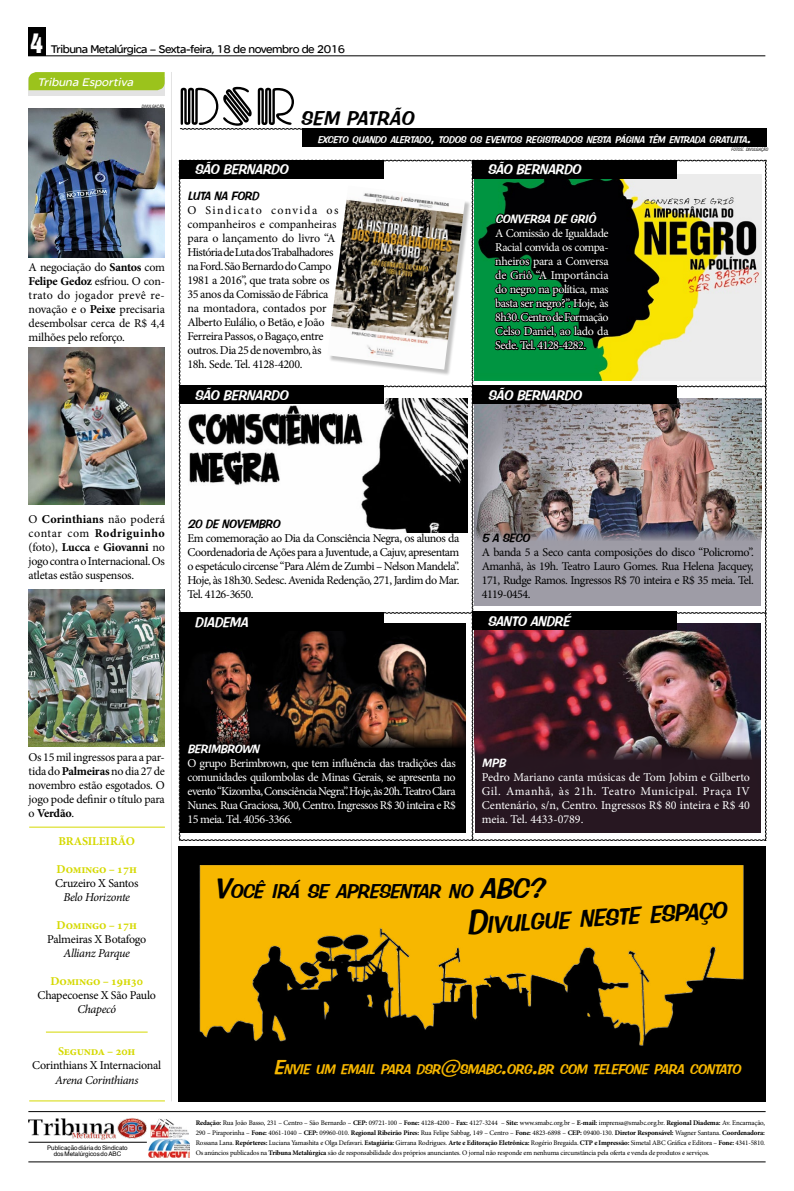
<style>
.page{position:relative;width:794px;height:1191px;background:#fff}
.page>*{position:absolute;margin:0;border:0;box-sizing:border-box;transform-origin:0 0}
.t1{font:55px "Piccadilly D";color:#000}
.t2{font:italic 23.8px "Impress BT";color:#000}
.t3{font:italic 19.9px "Impress BT";color:#000}
.t4{font:italic 19.8px "Impress BT";color:#000}
.t5{font:italic 14px "Impress BT";letter-spacing:.07em;color:#fff}
.t6{font:italic 14px "Impress BT";color:#f7b700}
.t7{font:12px/14px "Minion Pro";letter-spacing:-.03em;color:#000;text-align:justify}
.t8{font:12px/14px "Minion Pro";letter-spacing:-.035em;color:#fff;text-align:justify}
.t9{font:700 12px "Minion Pro";letter-spacing:-.02em;color:#d5d900}
.t10{font:12px "SE Optimist Semi";letter-spacing:-.04em;color:#000}
.t11{font:italic 12px "Minion Pro";letter-spacing:-.03em;color:#000}
.t12{font:italic 12px "Impress BT";letter-spacing:.06em;color:#000}
.t13{font:italic 12px "Impress BT";letter-spacing:.03em;color:#fff}
.t14{font:italic 12px "SE Optimist Semi";color:#fff}
.t15{font:italic 9.8px "Impress BT";color:#fff}
.t16{font:7px/10px "Minion Pro";letter-spacing:-.02em;color:#000;text-align:justify}
.t17{font:6.2px/6.2px "Helvetica";color:#000;text-align:center}
.t18{font:italic condensed 4.4px "Swiss 721 BT";color:#000}
.s1{font-family:"Helvetica Inserat";font-size:25px;color:#fff}
.s2{font-weight:700}
.s3{font-size:14px}
.s4{font-size:6.2px}
.s5{font-size:28.4px}
.s6{font-size:34px}
.s7{font-size:20px}
</style>
<div class="page">
<svg style="left:29px;top:90px;width:136px;height:6px"></svg>
<svg style="left:29px;top:72px;width:136px;height:18px;background:#9cc31f"></svg>
<img style="left:28px;top:108px;width:136px;height:149px">
<img style="left:28px;top:347px;width:136px;height:157px">
<img style="left:28px;top:589px;width:136px;height:157px">
<hr style="left:29px;top:826px;width:136px;height:1px;background:#d5d900">
<hr style="left:46px;top:1031px;width:102px;height:1px;background:#d5d900">
<hr style="left:29px;top:1100px;width:136px;height:1px;background:#d5d900">
<div style="left:28px;top:27px;width:17px;height:29px;background:#000"></div>
<hr style="left:28px;top:55px;width:737px;height:1px;background:#000">
<img style="left:29px;top:1118px;width:118px;height:22px">
<hr style="left:28px;top:1111px;width:737px;height:1px;background:#000">
<img style="left:148px;top:1138px;width:41px;height:19px">
<hr style="left:28px;top:1161px;width:737px;height:1px;background:#000">
<hr style="left:29px;top:1141px;width:118px;height:1px;background:#000">
<img style="left:151px;top:1118px;width:37px;height:19px">
<hr style="left:171px;top:72px;width:1px;height:1029px;background:#e3e3e3">
<div style="left:302px;top:129px;width:464px;height:18px;background:#000"></div>
<svg style="left:180px;top:128px;width:586px;height:2px"></svg>
<img style="left:178px;top:847px;width:587px;height:254px">
<img style="left:179px;top:159px;width:587px;height:682px">
<div style="left:329px;top:187px;width:143px;height:189px;background:#000;opacity:.24"></div>
<img style="left:327px;top:185px;width:138px;height:184px">
<p class="t10" style="left:30px;top:42px;width:316px"><span class="s1">4</span> Tribuna Metalúrgica – Sexta-feira, 18 de novembro de 2016</p>
<p class="t14" style="left:37px;top:75px;width:100px">Tribuna Esportiva</p>
<p class="t18" style="left:142px;top:103px;width:24px">DIVULGAÇÃO</p>
<p class="t7" style="left:29px;top:260px;width:138px">A negociação do <span class="s2">Santos</span> com <span class="s2">Felipe Gedoz</span> esfriou. O con&shy;trato do jogador prevê re&shy;novação e o <span class="s2">Peixe</span> precisaria desembolsar cerca de R$ 4,4 milhões pelo reforço.</p>
<h1 class="t1" style="left:178px;top:78px;width:118px">DSR</h1>
<h3 class="t4" style="left:300px;top:106px;width:112px">SE M PATRÃO</h3>
<p class="t15" style="left:317px;top:134px;width:439px">EXCETO QUANDO ALERTADO<span class="s3">,</span>TODOS OS EVENTOS REGISTRADOS NESTA PÁGINA TÊM ENTRADA GRATUITA<span class="s3">.</span></p>
<p class="t5" style="left:194px;top:161px;width:93px">SÃO BERNARDO</p>
<p class="t5" style="left:487px;top:161px;width:93px">SÃO BERNARDO</p>
<p class="t12" style="left:187px;top:188px;width:76px">LUTANAFORD</p>
<p class="t7" style="left:187px;top:203px;width:152px;text-align:left">O Sindicato convida os companheiros e companheiras para o lançamento do livro “A<br>História de Luta dos Trabalhadores na Ford. São Bernardo do Campo<br>1981 a 2016”, que trata sobre os<br>35 anos da Comissão de Fábrica na montadora, contados por<br>Alberto Eulálio, o Betão, e João<br>Ferreira Passos, o Bagaço, entre outros. Dia 25 de novembro, às<br>18h. Sede. Tel. 4128-4200.</p>
<p class="t5" style="left:194px;top:387px;width:93px">SÃO BERNARDO</p>
<p class="t5" style="left:488px;top:387px;width:93px">SÃO BERNARDO</p>
<p class="t13" style="left:495px;top:212px;width:105px">CONVERSADE GRIÔ</p>
<p class="t8" style="left:495px;top:226px;width:115px">A Comissão de Igualdade Racial convida os compa&shy;nheiros para a Conversa de Griô “A Importância do negro na política, mas basta ser negro?”. Hoje, às 8h30. Centro de Formação Celso Daniel, ao lado da Sede. Tel. 4128-4282.</p>
<p class="t18" style="left:731px;top:147px;width:38px">FOTOS<span class="s4">:</span> DIVULGAÇÃO</p>
<p class="t7" style="left:29px;top:512px;width:138px">O <span class="s2">Corinthians</span> não poderá contar com <span class="s2">Rodriguinho </span>(foto), <span class="s2">Lucca</span> e <span class="s2">Giovanni</span> no jogo contra o Internacional. Os atletas estão suspensos.</p>
<p class="t12" style="left:187px;top:517px;width:93px">20 DE NOVEMBRO</p>
<p class="t7" style="left:187px;top:531px;width:273px">Em comemoração ao Dia da Consciência Negra, os alunos da Coordenadoria de Ações para a Juventude, a Cajuv, apresentam o espetáculo circense “Para Além de Zumbi – Nelson Mandela”.<br>Hoje, às 18h30. Sedesc. Avenida Redenção, 271, Jardim do Mar.<br>Tel. 4126-3650.</p>
<p class="t12" style="left:482px;top:531px;width:48px">5 ASECO</p>
<p class="t7" style="left:482px;top:545px;width:273px">A banda 5 a Seco canta composições do disco “Policromo”.<br>Amanhã, às 19h. Teatro Lauro Gomes. Rua Helena Jacquey, 171, Rudge Ramos. Ingressos R$ 70 inteira e R$ 35 meia. Tel.<br>4119-0454.</p>
<p class="t5" style="left:194px;top:613px;width:59px">DIADEMA</p>
<p class="t5" style="left:487px;top:612px;width:88px">SANTO AN DRÉ</p>
<p class="t7" style="left:29px;top:750px;width:138px">Os 15 mil ingressos para a par&shy;tida do <span class="s2">Palmeiras</span> no dia 27 de novembro estão esgotados. O jogo pode definir o título para o <span class="s2">Verdão</span>.</p>
<p class="t9" style="left:58px;top:833px;width:76px">Brasileirão</p>
<p class="t9" style="left:57px;top:861px;width:82px">Domingo – 17h</p>
<p class="t7" style="left:55px;top:876px;width:85px">Cruzeiro X Santos</p>
<p class="t11" style="left:63px;top:889px;width:68px">Belo Horizonte</p>
<p class="t9" style="left:57px;top:917px;width:82px">Domingo – 17h</p>
<p class="t7" style="left:47px;top:932px;width:101px">Palmeiras X Botafogo</p>
<p class="t11" style="left:64px;top:945px;width:68px">Allianz Parque</p>
<p class="t9" style="left:50px;top:973px;width:94px">Domingo – 19h30</p>
<p class="t7" style="left:38px;top:988px;width:120px">Chapecoense X São Paulo</p>
<p class="t11" style="left:77px;top:1001px;width:40px">Chapecó</p>
<p class="t9" style="left:58px;top:1043px;width:79px">Segunda – 20h</p>
<p class="t7" style="left:32px;top:1058px;width:131px">Corinthians X Internacional</p>
<p class="t11" style="left:55px;top:1071px;width:85px">Arena Corinthians</p>
<p class="t17" style="left:47px;top:1144px;width:82px">Publicação diária do Sindicato dos Metalúrgicos do ABC</p>
<p class="t13" style="left:187px;top:742px;width:72px">BERIMBROWN</p>
<p class="t8" style="left:187px;top:756px;width:270px">O grupo Berimbrown, que tem influência das tradições das comunidades quilombolas de Minas Gerais, se apresenta no evento “Kizomba, Consciência Negra”. Hoje, às 20h. Teatro Clara Nunes. Rua Graciosa, 300, Centro. Ingressos R$ 30 inteira e R$ 15 meia. Tel. 4056-3366.</p>
<p class="t13" style="left:482px;top:756px;width:28px">MPB</p>
<p class="t8" style="left:482px;top:770px;width:270px">Pedro Mariano canta músicas de Tom Jobim e Gilberto Gil. Amanhã, às 21h. Teatro Municipal. Praça IV Centenário, s/n, Centro. Ingressos R$ 80 inteira e R$ 40 meia. Tel. 4433-0789.</p>
<h3 class="t3" style="left:214px;top:879px;width:340px"><span class="s5">V</span>OCÊ IRÁ SE APRESENTAR NO <span class="s5">ABC?</span></h3>
<h2 class="t2" style="left:465px;top:912px;width:263px;rotate:-4deg"><span class="s6">D</span>IVULGUE NESTE ESPAÇO</h2>
<p class="t6" style="left:273px;top:1060px;width:472px"><span class="s7">E</span>NVIE UM EMAIL PARA DSR<span class="s7">@</span>SMABC<span class="s7">.</span>ORG<span class="s7">.</span>BR COM TELEFONE PARA CONTATO</p>
<p class="t16" style="left:196px;top:1117px;width:571px"><span class="s2">Redação:</span> Rua João Basso, 231 – Centro – São Bernardo – <span class="s2">CEP:</span> 09721-100 – <span class="s2">Fone:</span> 4128-4200 – <span class="s2">Fax:</span> 4127-3244 – <span class="s2">Site:</span> www.smabc.org.br – <span class="s2">E-mail:</span> imprensa@smabc.org.br. <span class="s2">Regional Diadema:</span> Av. Encarnação, 290 – Piraporinha – <span class="s2">Fone:</span> 4061-1040 – <span class="s2">CEP:</span> 09960-010. <span class="s2">Regional Ribeirão Pires:</span> Rua Felipe Sabbag, 149 – Centro – <span class="s2">Fone:</span> 4823-6898 – <span class="s2">CEP:</span> 09400-130. <span class="s2">Diretor Responsável:</span> Wagner Santana. <span class="s2">Coordenadora:<br></span>Rossana Lana. <span class="s2">Repórteres:</span> Luciana Yamashita e Olga Defavari. <span class="s2">Estagiária:</span> Girrana Rodrigues. <span class="s2">Arte e Editoração Eletrônica:</span> Rogério Bregaida. <span class="s2">CTP e Impressão:</span> Simetal ABC Gráfica e Editora – <span class="s2">Fone:</span> 4341-5810.<br>Os anúncios publicados na <span class="s2">Tribuna Metalúrgica</span> são de responsabilidade dos próprios anunciantes. O jornal não responde em nenhuma circunstância pela oferta e venda de produtos e serviços.</p>
</div>
